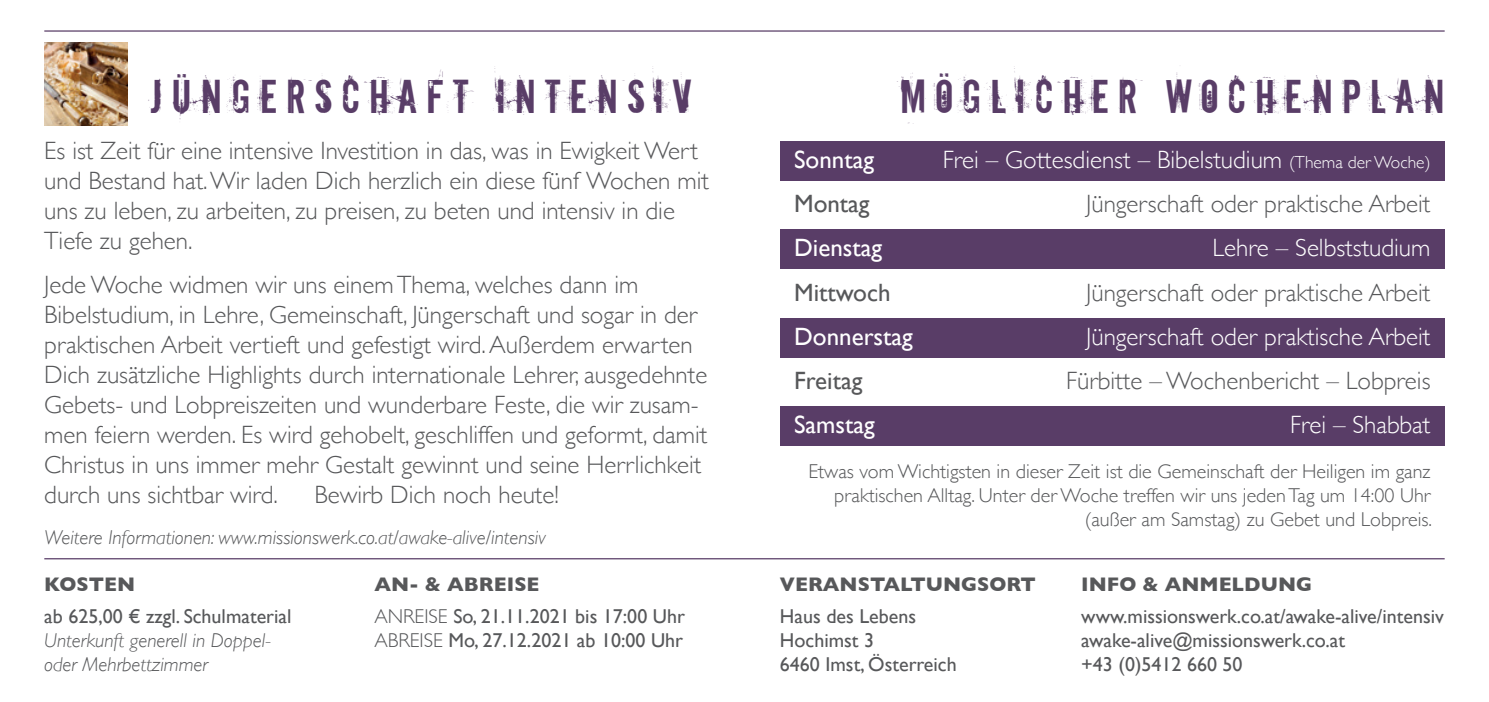
<style>
.page{position:relative;width:1489px;height:702px;background:#fff}
.page>*{position:absolute;margin:0;border:0;box-sizing:border-box;transform-origin:0 0}
.t1{font:45px "Downcome";letter-spacing:.2em;color:#593d67}
.t2{font:300 25px/30px "Gill Sans";color:#57585a}
.t3{font:300 25px "Gill Sans";color:#fff}
.t4{font:25px "Gill Sans";color:#fff}
.t5{font:25px "Gill Sans";color:#57585a}
.t6{font:20px/24px "Gill Sans";color:#57585a}
.t7{font:300 20px/24px "Gill Sans";color:#57585a;text-align:right}
.t8{font:italic 300 20px/24px "Gill Sans";color:#57585a}
.t9{font:700 20px "Gill Sans";color:#57585a}
.s1{font-size:17.5px}
.s2{font-weight:700}
.s3{font-weight:300}
</style>
<div class="page">
<div style="left:780px;top:142px;width:664px;height:39px;background:#593d67"></div>
<div style="left:780px;top:229px;width:664px;height:39px;background:#593d67"></div>
<div style="left:780px;top:318px;width:664px;height:39px;background:#593d67"></div>
<div style="left:780px;top:406px;width:664px;height:39px;background:#593d67"></div>
<hr style="left:44px;top:30px;width:1400px;height:2px;background:#593d67">
<hr style="left:44px;top:558px;width:1400px;height:1px;background:#593d67">
<img style="left:44px;top:43px;width:84px;height:83px">
<h1 class="t1" style="left:149px;top:66px;width:544px">Jüngerschaft Intensiv</h1>
<h1 class="t1" style="left:900px;top:66px;width:546px">Möglicher Wochenplan</h1>
<p class="t2" style="left:44px;top:135px;width:666px">Es ist Zeit für eine intensive Investition in das, was in Ewigkeit Wert und Bestand hat. Wir laden Dich herzlich ein diese fünf Wochen mit uns zu leben, zu arbeiten, zu preisen, zu beten und intensiv in die Tiefe zu gehen.</p>
<p class="t2" style="left:44px;top:269px;width:664px">Jede Woche widmen wir uns einem Thema, welches dann im Bibelstudium, in Lehre, Gemeinschaft, Jüngerschaft und sogar in der praktischen Arbeit vertieft und gefestigt wird. Außerdem erwarten Dich zusätzliche Highlights durch internationale Lehrer, ausgedehnte Gebets- und Lobpreiszeiten und wunderbare Feste, die wir zusam&shy;men feiern werden. Es wird gehobelt, geschliffen und geformt, damit Christus in uns immer mehr Gestalt gewinnt und seine Herrlichkeit durch uns sichtbar wird.</p>
<p class="t4" style="left:794px;top:145px;width:81px">Sonntag</p>
<p class="t3" style="left:942px;top:140px;width:489px">Frei – Gottesdienst – Bibelstudium <span class="s1">(Thema der Woche)</span></p>
<p class="t5" style="left:794px;top:189px;width:77px">Montag</p>
<p class="t2" style="left:1086px;top:188px;width:346px">Jüngerschaft oder praktische Arbeit</p>
<p class="t4" style="left:794px;top:233px;width:89px">Dienstag</p>
<p class="t3" style="left:1212px;top:228px;width:219px">Lehre – Selbststudium</p>
<p class="t5" style="left:794px;top:277px;width:98px">Mittwoch</p>
<p class="t2" style="left:1086px;top:276px;width:346px">Jüngerschaft oder praktische Arbeit</p>
<p class="t4" style="left:794px;top:321px;width:120px">Donnerstag</p>
<p class="t3" style="left:1086px;top:317px;width:346px">Jüngerschaft oder praktische Arbeit</p>
<p class="t5" style="left:794px;top:366px;width:70px">Freitag</p>
<p class="t2" style="left:1066px;top:364px;width:366px">Fürbitte – Wochenbericht – Lobpreis</p>
<p class="t4" style="left:794px;top:410px;width:82px">Samstag</p>
<p class="t3" style="left:1289px;top:405px;width:142px">Frei – Shabbat</p>
<p class="t7" style="left:808px;top:459px;width:625px">Etwas vom Wichtigsten in dieser Zeit ist die Gemeinschaft der Heiligen im ganz praktischen Alltag. Unter der Woche treffen wir uns jeden Tag um 14:00 Uhr (außer am Samstag) zu Gebet und Lobpreis.</p>
<p class="t2" style="left:314px;top:479px;width:246px">Bewirb Dich noch heute!</p>
<p class="t8" style="left:44px;top:525px;width:503px">Weitere Informationen: www.missionswerk.co.at/awake-alive/intensiv</p>
<p class="t9" style="left:44px;top:568px;width:92px">KOSTEN</p>
<p class="t6" style="left:44px;top:603px;width:249px">ab 625,00 € zzgl. Schulmaterial</p>
<p class="t8" style="left:44px;top:628px;width:228px">Unterkunft generell in Doppel&shy;oder Mehrbettzimmer</p>
<p class="t6" style="left:374px;top:569px;width:312px;line-height:31px"><span class="s2">AN- &amp; ABREISE<br></span><span class="s3">ANREISE</span> So, 21.11.2021 bis 17:00 Uhr</p>
<p class="t6" style="left:374px;top:627px;width:310px"><span class="s3">ABREISE</span> Mo, 27.12.2021 ab 10:00 Uhr</p>
<p class="t9" style="left:780px;top:568px;width:257px">VERANSTALTUNGSORT</p>
<p class="t6" style="left:780px;top:603px;width:178px">Haus des Lebens<br>Hochimst 3<br>6460 Imst, Österreich</p>
<p class="t9" style="left:1081px;top:568px;width:232px">INFO &amp; ANMELDUNG</p>
<p class="t6" style="left:1081px;top:603px;width:364px">www.missionswerk.co.at/awake-alive/intensiv awake-alive@missionswerk.co.at<br>+43 (0)5412 660 50</p>
</div>
